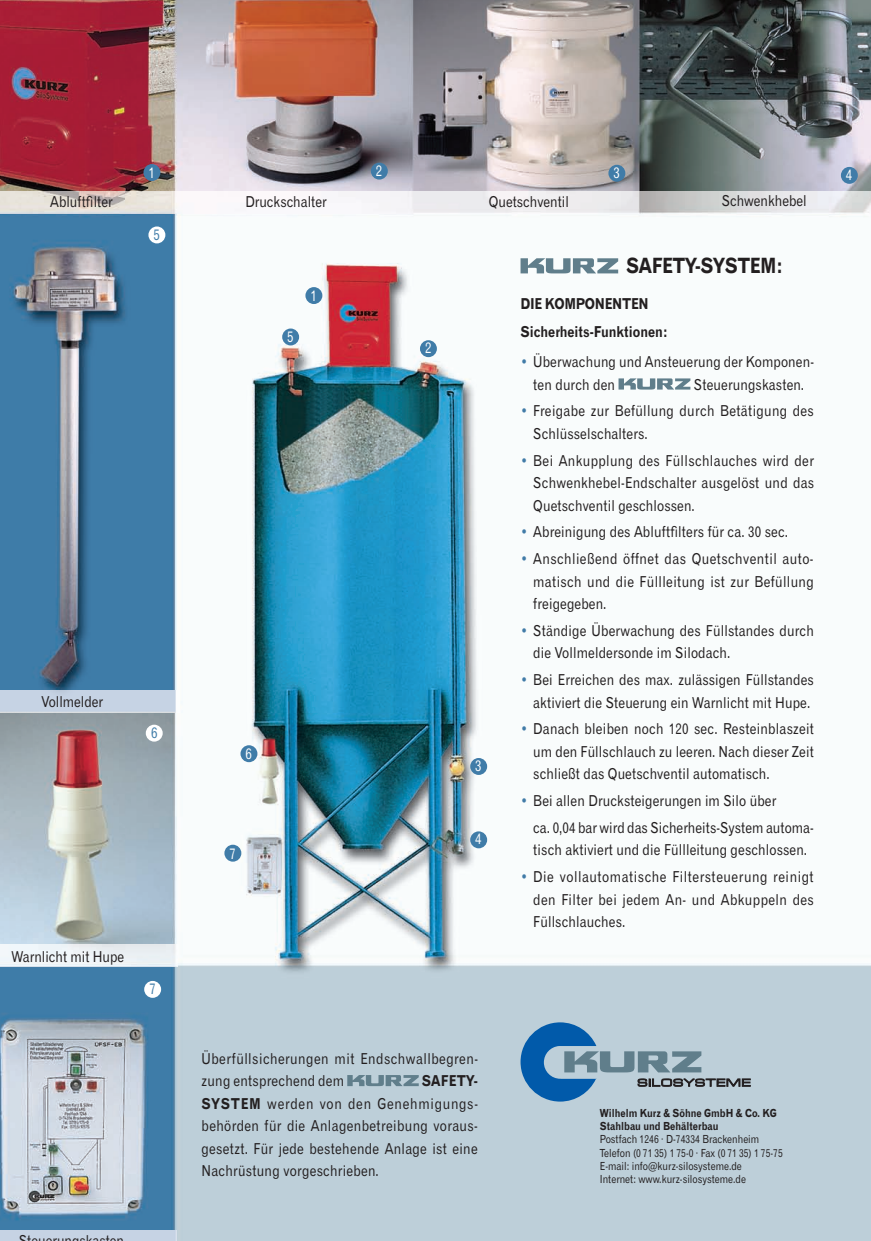
<style>
.page{position:relative;width:871px;height:1241px;background:#fff}
.page>*{position:absolute;margin:0;border:0;box-sizing:border-box;transform-origin:0 0}
.t1{font:21px "Gothic 720 BT Bold B";letter-spacing:-.02em;color:#231f20;scale:.85 1}
.t2{font:15px/22.5px "Gothic 720 BT Roman B";letter-spacing:.01em;color:#231f20;text-align:justify;scale:.85 1}
.t3{font:15px/22.5px "Gothic 720 BT Roman B";letter-spacing:.035em;color:#231f20;scale:.85 1}
.t4{font:15px/27.3px "Gothic 720 BT Bold B";color:#231f20;scale:.85 1}
.t5{font:15px "Gothic 720 BT Roman B";color:#fff;scale:.85 1}
.t6{font:15px "Gothic 720 BT Roman B";color:#407ca8;scale:.85 1}
.t7{font:11.1px/13.4px "Gothic 720 BT Roman B";color:#231f20;scale:.85 1}
.t8{font:11.1px/13.4px "Gothic 720 BT Bold B";color:#231f20;scale:.85 1}
.s1{color:#417ba7}
.s2{font-family:"Gothic 720 BT Bold B"}
</style>
<div class="page">
<img style="left:0;top:0;width:871px;height:1241px">
<svg style="left:520px;top:1022px;width:230px;height:79px;background:#8cacc2"></svg>
<svg style="left:618px;top:378px;width:72px;height:12px"></svg>
<svg style="left:520px;top:258px;width:98px;height:15px"></svg>
<img style="left:0;top:192px;width:871px;height:21px">
<img style="left:0;top:944px;width:177px;height:22px">
<div style="left:0;top:1230px;width:176px;height:11px;background:#c6d3e4"></div>
<div style="left:0;top:691px;width:179px;height:21px;background:#c6d3e4"></div>
<svg style="left:347px;top:1075px;width:72px;height:11px"></svg>
<div style="left:305px;top:287px;width:17px;height:17px;background:#407ca8;border-radius:50%"></div>
<div style="left:420px;top:340px;width:17px;height:17px;background:#407ca8;border-radius:50%"></div>
<div style="left:470px;top:758px;width:17px;height:17px;background:#407ca8;border-radius:50%"></div>
<div style="left:470px;top:831px;width:17px;height:17px;background:#407ca8;border-radius:50%"></div>
<div style="left:224px;top:845px;width:17px;height:17px;background:#407ca8;border-radius:50%"></div>
<div style="left:240px;top:745px;width:17px;height:17px;background:#407ca8;border-radius:50%"></div>
<div style="left:282px;top:328px;width:17px;height:17px;background:#407ca8;border-radius:50%"></div>
<div style="left:143px;top:164px;width:17px;height:17px;background:#407ca8;border-radius:50%"></div>
<div style="left:371px;top:163px;width:17px;height:17px;background:#407ca8;border-radius:50%"></div>
<div style="left:608px;top:165px;width:17px;height:17px;background:#407ca8;border-radius:50%"></div>
<div style="left:841px;top:167px;width:17px;height:17px;background:#407ca8;border-radius:50%"></div>
<div style="left:144px;top:981px;width:17px;height:17px;background:#fff;border-radius:50%"></div>
<div style="left:146px;top:725px;width:17px;height:17px;background:#fff;border-radius:50%"></div>
<div style="left:148px;top:226px;width:17px;height:17px;background:#fff;border-radius:50%"></div>
<p class="t5" style="left:148px;top:163px;width:9px">1</p>
<p class="t5" style="left:376px;top:161px;width:9px">2</p>
<p class="t5" style="left:613px;top:163px;width:9px">3</p>
<p class="t5" style="left:846px;top:165px;width:9px">4</p>
<p class="t2" style="left:50px;top:190px;width:75px">Abluftfilter</p>
<p class="t2" style="left:245px;top:190px;width:97px">Druckschalter</p>
<p class="t2" style="left:489px;top:191px;width:96px">Quetschventil</p>
<p class="t2" style="left:722px;top:189px;width:102px">Schwenkhebel</p>
<p class="t6" style="left:153px;top:226px;width:9px">5</p>
<p class="t2" style="left:41px;top:691px;width:74px">Vollmelder</p>
<p class="t6" style="left:151px;top:723px;width:9px">6</p>
<p class="t2" style="left:11px;top:945px;width:134px">Warnlicht mit Hupe</p>
<p class="t6" style="left:149px;top:980px;width:9px">7</p>
<p class="t2" style="left:19px;top:1229px;width:16px">St</p>
<p class="t2" style="left:86px;top:1229px;width:30px">k t</p>
<p class="t5" style="left:287px;top:328px;width:9px">5</p>
<p class="t5" style="left:310px;top:286px;width:9px">1</p>
<p class="t5" style="left:246px;top:745px;width:9px">6</p>
<p class="t5" style="left:229px;top:844px;width:9px">7</p>
<p class="t5" style="left:425px;top:339px;width:9px">2</p>
<p class="t5" style="left:475px;top:756px;width:9px">3</p>
<p class="t5" style="left:475px;top:830px;width:9px">4</p>
<h1 class="t1" style="left:626px;top:253px;width:186px">SAFETY-SYSTEM:</h1>
<p class="t4" style="left:520px;top:290px;width:175px">DIE KOMPONENTEN<br>Sicherheits-Funktionen:</p>
<p class="t2" style="left:533px;top:350px;width:332px;text-indent:-13px"><span class="s1">•</span> Überwachung und Ansteuerung der Komponen&shy;ten durch den</p>
<p class="t2" style="left:694px;top:373px;width:131px">Steuerungskasten.</p>
<p class="t2" style="left:533px;top:400px;width:332px;text-indent:-13px"><span class="s1">•</span> Freigabe zur Befüllung durch Betätigung des<br>Schlüsselschalters.</p>
<p class="t2" style="left:533px;top:449px;width:332px;text-indent:-13px"><span class="s1">•</span> Bei Ankupplung des Füllschlauches wird der Schwenkhebel-Endschalter ausgelöst und das Quetschventil geschlossen.</p>
<p class="t2" style="left:520px;top:521px;width:316px"><span class="s1">•</span> Abreinigung des Abluftfilters für ca. 30 sec.</p>
<p class="t2" style="left:533px;top:547px;width:332px;text-indent:-13px"><span class="s1">•</span> Anschließend öffnet das Quetschventil auto&shy;matisch und die Füllleitung ist zur Befüllung freigegeben.</p>
<p class="t2" style="left:533px;top:619px;width:332px;text-indent:-13px"><span class="s1">•</span> Ständige Überwachung des Füllstandes durch die Vollmeldersonde im Silodach.</p>
<p class="t2" style="left:520px;top:668px;width:347px;text-align:right"><span class="s1">•</span> Bei Erreichen des max. zulässigen Füllstandes aktiviert die Steuerung ein Warnlicht mit Hupe.</p>
<p class="t2" style="left:533px;top:717px;width:332px;text-indent:-13px"><span class="s1">•</span> Danach bleiben noch 120 sec. Resteinblaszeit um den Füllschlauch zu leeren. Nach dieser Zeit schließt das Quetschventil automatisch.</p>
<p class="t2" style="left:533px;top:787px;width:332px;line-height:26.7px;text-indent:-13px"><span class="s1">•</span> Bei allen Drucksteigerungen im Silo über<br>ca. 0,04 bar wird das Sicherheits-System automa-</p>
<p class="t2" style="left:533px;top:838px;width:324px">tisch aktiviert und die Füllleitung geschlossen.</p>
<p class="t2" style="left:533px;top:865px;width:332px;text-indent:-13px"><span class="s1">•</span> Die vollautomatische Filtersteuerung reinigt den Filter bei jedem An- und Abkuppeln des Füllschlauches.</p>
<p class="t3" style="left:202px;top:1047px;width:327px">Überfüllsicherungen mit Endschwallbegren&shy;zung entsprechend dem</p>
<p class="t4" style="left:422px;top:1067px;width:68px">SAFETY-</p>
<p class="t2" style="left:202px;top:1092px;width:327px"><span class="s2">SYSTEM</span> werden von den Genehmigungs&shy;behörden für die Anlagenbetreibung voraus&shy;gesetzt. Für jede bestehende Anlage ist eine Nachrüstung vorgeschrieben.</p>
<p class="t8" style="left:600px;top:1106px;width:210px">Wilhelm Kurz &amp; Söhne GmbH &amp; Co. KG<br>Stahlbau und Behälterbau</p>
<p class="t7" style="left:600px;top:1132px;width:217px">Postfach 1246 · D-74334 Brackenheim Telefon (0 71 35) 1 75-0 · Fax (0 71 35) 1 75-75<br>E-mail: info@kurz-silosysteme.de<br>Internet: www.kurz-silosysteme.de</p>
</div>
